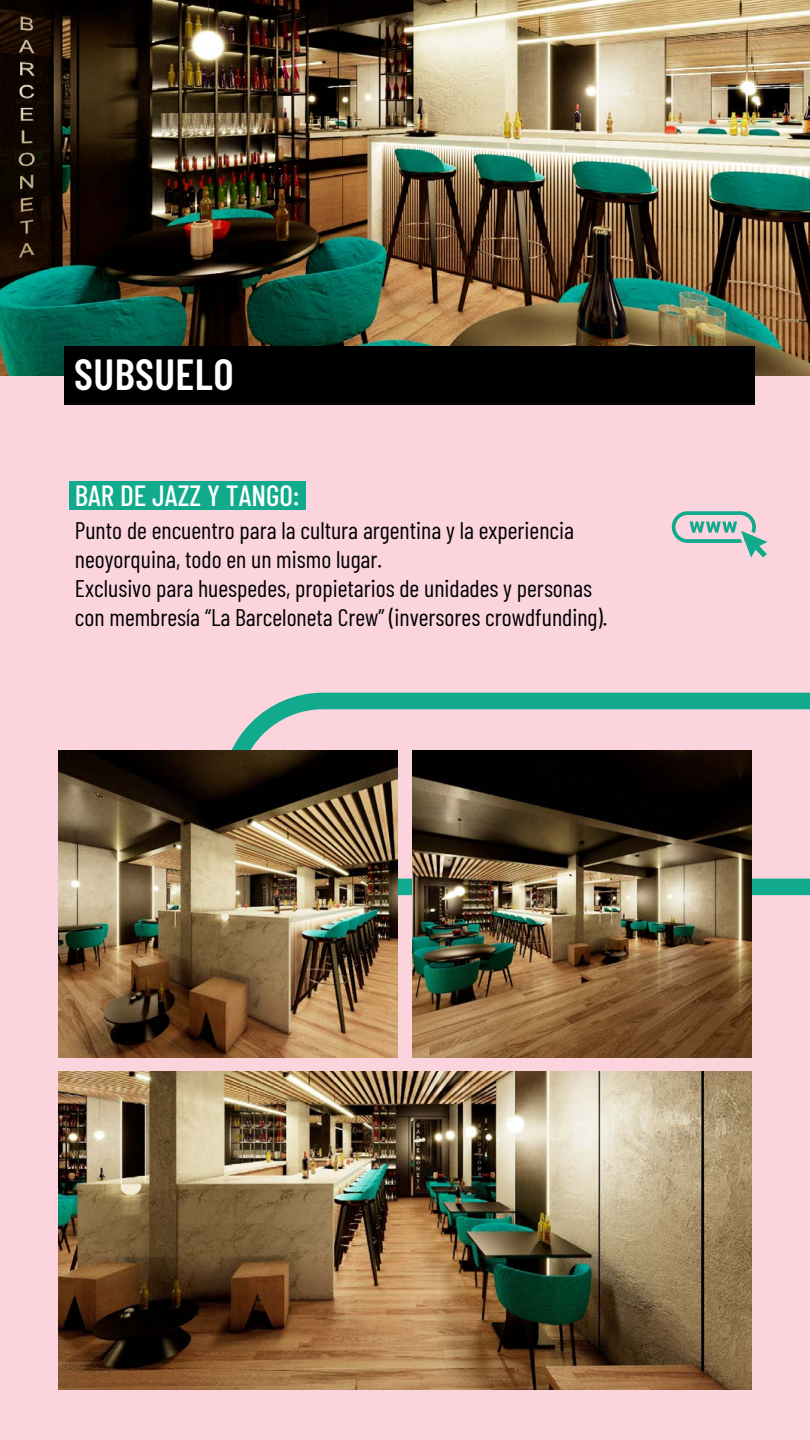
<style>
.page{position:relative;width:810px;height:1440px;background:#fbd4de}
.page>*{position:absolute;margin:0;border:0;box-sizing:border-box;transform-origin:0 0}
.t1{font:600 43.5px "Barlow Condensed";letter-spacing:.01em;color:#fff}
.t2{font:500 29.25px "Barlow Condensed";color:#fff}
.t3{font:24px/28.8px "Barlow Condensed";color:#000}
</style>
<div class="page">
<img style="left:0;top:0;width:810px;height:376px">
<svg style="left:222px;top:693px;width:588px;height:202px"></svg>
<div style="left:64px;top:346px;width:690px;height:59px;background:#000"></div>
<div style="left:70px;top:482px;width:236px;height:28px;background:#11aa8d"></div>
<img style="left:58px;top:751px;width:340px;height:306px">
<img style="left:412px;top:751px;width:340px;height:306px">
<img style="left:58px;top:1072px;width:693px;height:318px">
<svg style="left:672px;top:511px;width:95px;height:47px"></svg>
<h1 class="t1" style="left:74px;top:343px;width:161px">SUBSUELO</h1>
<p class="t2" style="left:75px;top:475px;width:226px">BAR DE JAZZ Y TANGO:</p>
<p class="t3" style="left:75px;top:515px;width:534px">Punto de encuentro para la cultura argentina y la experiencia neoyorquina, todo en un mismo lugar.<br>Exclusivo para huespedes, propietarios de unidades y personas con membresía “La Barceloneta Crew” (inversores crowdfunding).</p>
</div>
